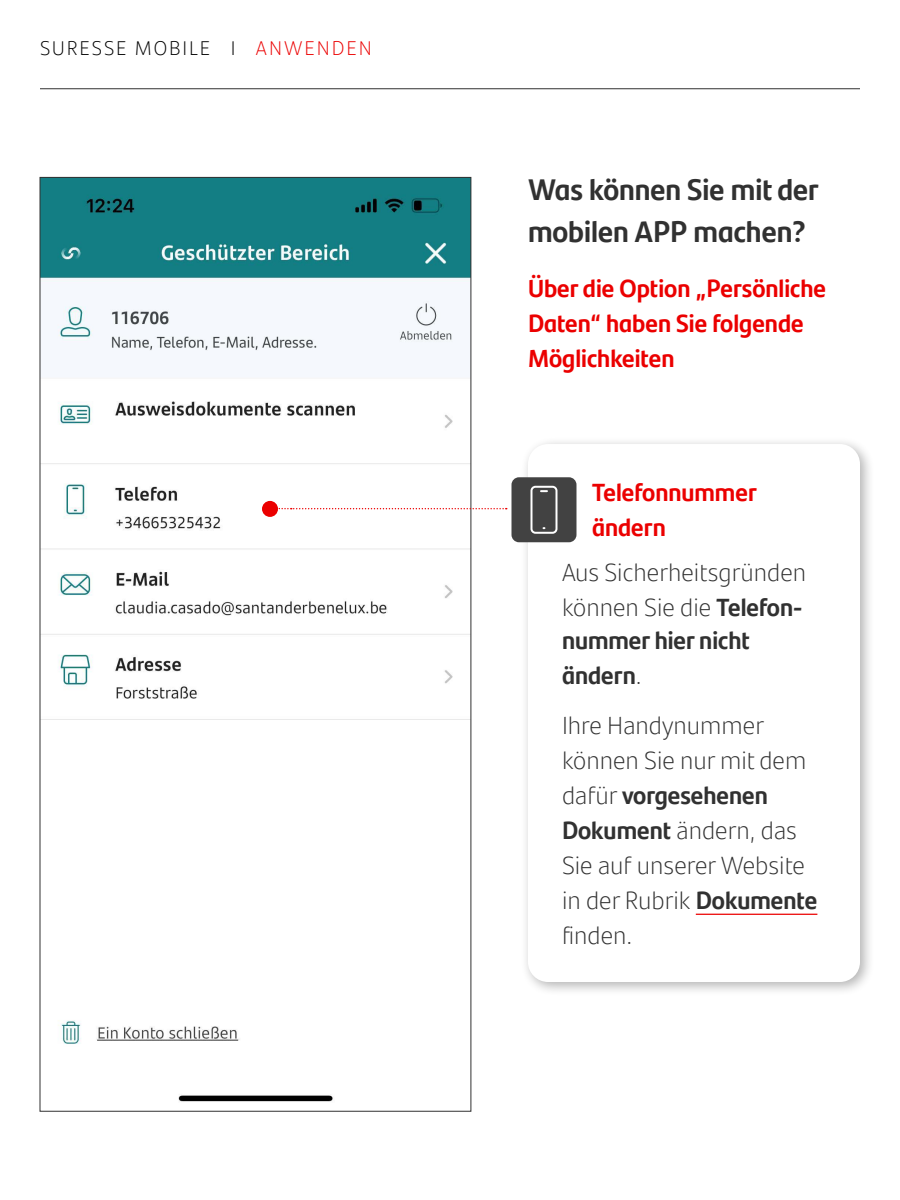
<style>
.page{position:relative;width:900px;height:1200px;background:#fff}
.page>*{position:absolute;margin:0;border:0;box-sizing:border-box;transform-origin:0 0}
.t1{font:700 30px/42px "Santander Headline";color:#313131}
.t2{font:300 25px/35px "Santander Text";color:#313131}
.t3{font:700 25px/35px "Santander Headline";color:#eb0000}
.t4{font:700 25px/35px "Santander Headline";color:#313131}
.t5{font:300 20px "Santander Text";letter-spacing:.1em;color:#000}
.s1{color:#eb0000}
.s2{font-family:"Santander Headline";font-weight:700}
.s3{font-family:"Santander Text";font-weight:300}
</style>
<div class="page">
<hr style="left:40px;top:88px;width:820px;height:1px;background:#313131">
<img style="left:42px;top:179px;width:427px;height:923px">
<div style="left:262px;top:501px;width:16px;height:16px;background:#eb0000;border-radius:50%"></div>
<svg style="left:277px;top:506px;width:230px;height:4px"></svg>
<div style="left:520px;top:436px;width:355px;height:561px;background:#000;opacity:.3"></div>
<div style="left:528px;top:444px;width:332px;height:538px;background:#fff;border-radius:20px"></div>
<hr style="left:696px;top:914px;width:121px;height:1px;background:#eb0000">
<div style="left:512px;top:477px;width:65px;height:65px;background:#424242;border-radius:8px"></div>
<div style="left:531px;top:486px;width:27px;height:48px;border:2px solid #fff;border-radius:4px"></div>
<svg style="left:541px;top:490px;width:6px;height:2px"></svg>
<p class="t5" style="left:40px;top:38px;width:333px">SURESSE MOBILE I <span class="s1">ANWENDEN</span></p>
<p class="t1" style="left:528px;top:169px;width:292px">Was können Sie mit der mobilen APP machen?</p>
<p class="t3" style="left:528px;top:271px;width:300px">Über die Option „Persönliche<br>Daten“ haben Sie folgende<br>Möglichkeiten</p>
<p class="t3" style="left:592px;top:475px;width:166px">Telefonnummer ändern</p>
<p class="t2" style="left:562px;top:555px;width:246px">Aus Sicherheitsgründen können Sie die <span class="s2">Telefon-</span></p>
<p class="t4" style="left:562px;top:623px;width:190px">nummer hier nicht ändern<span class="s3">.</span></p>
<p class="t2" style="left:562px;top:708px;width:246px">Ihre Handynummer können Sie nur mit dem</p>
<p class="t4" style="left:562px;top:778px;width:208px"><span class="s3">dafür</span> vorgesehenen</p>
<p class="t2" style="left:562px;top:813px;width:257px"><span class="s2">Dokument</span> ändern, das<br>Sie auf unserer Website in der Rubrik <span class="s2">Dokumente </span>finden.</p>
</div>
